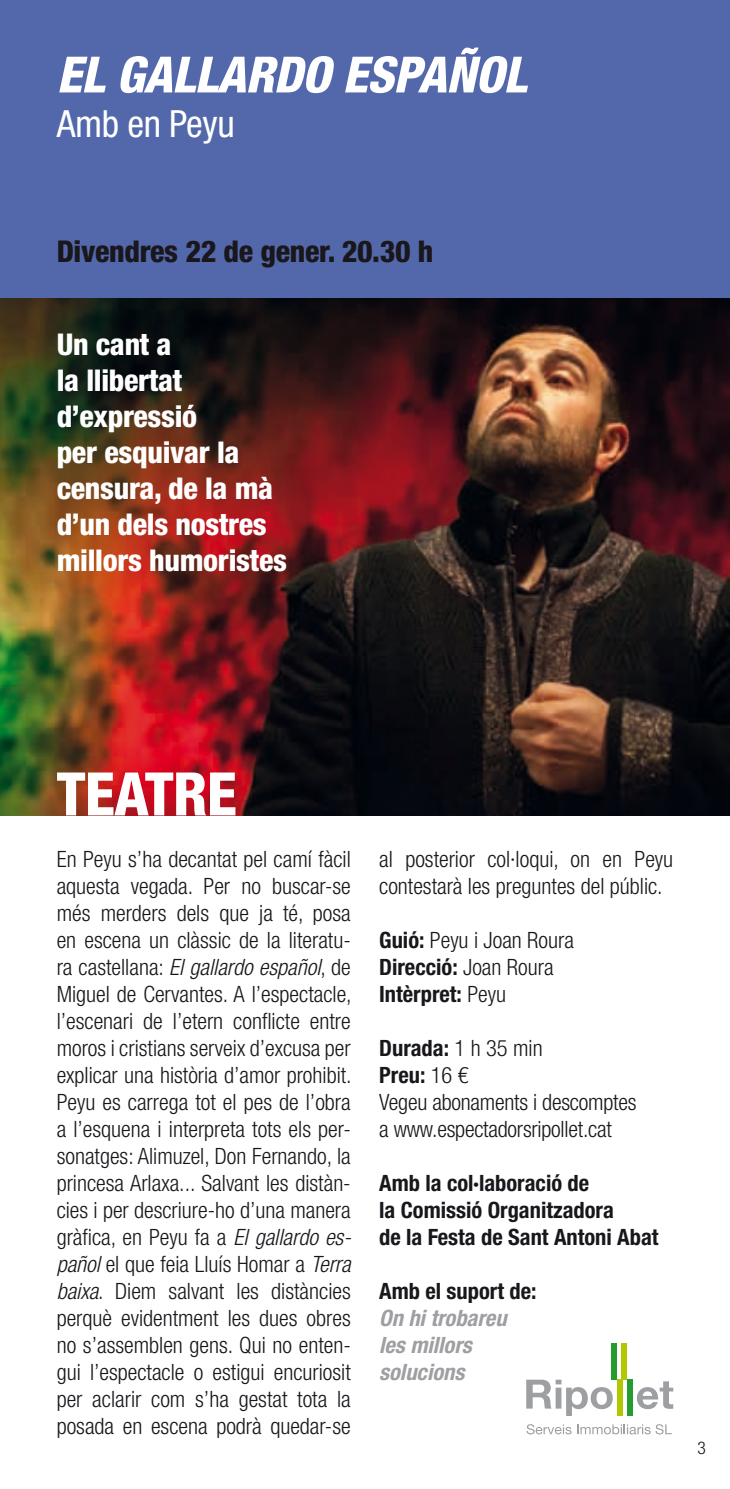
<style>
.page{position:relative;width:730px;height:1489px;background:#fff}
.page>*{position:absolute;margin:0;border:0;box-sizing:border-box;transform-origin:0 0}
.t1{font:800 condensed 60px "Helvetica Neue LT Std";letter-spacing:-.01em;color:#fff}
.t2{font:italic 800 condensed 50px "Helvetica Neue LT Std";letter-spacing:-.01em;color:#fff}
.t3{font:condensed 37.5px "Helvetica Neue LT Std";letter-spacing:-.01em;color:#fff}
.t4{font:800 condensed 30px/36px "Helvetica Neue LT Std";letter-spacing:-.01em;color:#fff}
.t5{font:800 condensed 30px "Helvetica Neue LT Std";letter-spacing:-.01em;color:#1a171c}
.t6{font:300 condensed 22.5px/27px "Helvetica Neue LT Std";color:#1a171c}
.t7{font:700 condensed 22.5px/27px "Helvetica Neue LT Std";color:#1a171c}
.t8{font:italic 700 condensed 22.5px/27px "Helvetica Neue LT Std";color:#9e9fa3}
.t9{font:300 condensed 17.5px "Helvetica Neue LT Std";color:#1a171c}
.s1{font-style:italic}
.s2{font-weight:700}
</style>
<div class="page">
<img style="left:0;top:298px;width:730px;height:517px">
<div style="left:0;top:0;width:730px;height:298px;background:#5268aa"></div>
<svg style="left:526px;top:1379px;width:87px;height:36px"></svg>
<div style="left:617px;top:1379px;width:6px;height:36px;background:#b1c800"></div>
<div style="left:627px;top:1379px;width:6px;height:36px;background:#259d2e"></div>
<svg style="left:637px;top:1381px;width:36px;height:27px"></svg>
<svg style="left:527px;top:1424px;width:145px;height:10px"></svg>
<div style="left:611px;top:1343px;width:6px;height:36px;background:#259d2e"></div>
<div style="left:621px;top:1343px;width:6px;height:36px;background:#b1c800"></div>
<h2 class="t2" style="left:57px;top:44px;width:471px">EL GALLARDO ESPAÑOL</h2>
<h3 class="t3" style="left:57px;top:102px;width:180px">Amb en Peyu</h3>
<h3 class="t5" style="left:57px;top:233px;width:378px">Divendres 22 de gener. 20.30 h</h3>
<h3 class="t4" style="left:57px;top:325px;width:232px">Un cant a<br>la llibertat d’expressió<br>per esquivar la censura, de la mà d’un dels nostres millors humoristes</h3>
<h1 class="t1" style="left:57px;top:756px;width:182px">TEATRE</h1>
<p class="t6" style="left:57px;top:845px;width:296px;text-align:justify">En Peyu s’ha decantat pel camí fàcil aquesta vegada. Per no buscar-se més merders dels que ja té, posa en escena un clàssic de la literatu&shy;ra castellana: <span class="s1">El gallardo español</span>, de Miguel de Cervantes. A l’espectacle, l’escenari de l’etern conflicte entre moros i cristians serveix d’excusa per explicar una història d’amor prohibit.<br>Peyu es carrega tot el pes de l’obra a l’esquena i interpreta tots els per&shy;sonatges: Alimuzel, Don Fernando, la princesa Arlaxa... Salvant les distàn&shy;cies i per descriure-ho d’una manera gràfica, en Peyu fa a <span class="s1">El gallardo es&shy;pañol</span> el que feia Lluís Homar a <span class="s1">Terra baixa</span>. Diem salvant les distàncies perquè evidentment les dues obres no s’assemblen gens. Qui no enten&shy;gui l’espectacle o estigui encuriosit per aclarir com s’ha gestat tota la posada en escena podrà quedar-se</p>
<p class="t6" style="left:379px;top:845px;width:296px">al posterior col·loqui, on en Peyu contestarà les preguntes del públic.</p>
<p class="t6" style="left:379px;top:926px;width:196px"><span class="s2">Guió:</span> Peyu i Joan Roura<br><span class="s2">Direcció:</span> Joan Roura<br><span class="s2">Intèrpret:</span> Peyu</p>
<p class="t6" style="left:379px;top:1034px;width:259px"><span class="s2">Durada:</span> 1 h 35 min<br><span class="s2">Preu:</span> 16 €<br>Vegeu abonaments i descomptes a www.espectadorsripollet.cat</p>
<p class="t7" style="left:379px;top:1169px;width:281px">Amb la col·laboració de<br>la Comissió Organitzadora<br>de la Festa de Sant Antoni Abat</p>
<p class="t7" style="left:379px;top:1277px;width:159px">Amb el suport de:</p>
<p class="t8" style="left:379px;top:1304px;width:129px">On hi trobareu les millors solucions</p>
<p class="t9" style="left:697px;top:1437px;width:10px">3</p>
</div>
